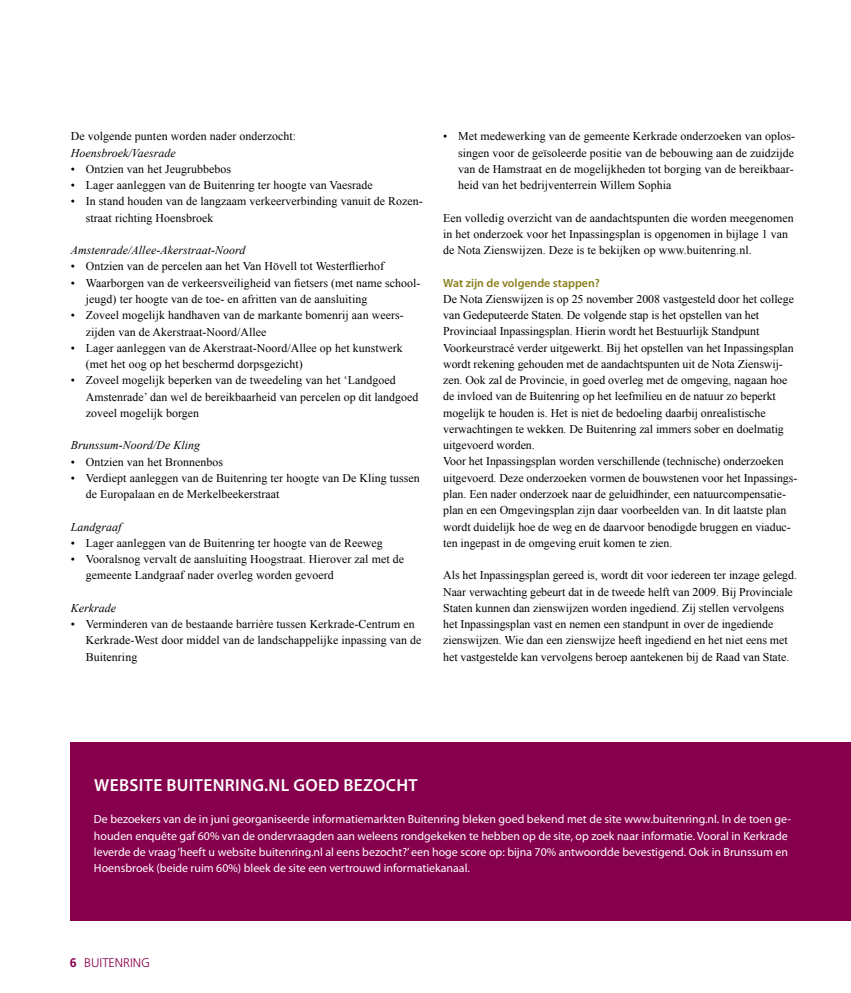
<style>
.page{position:relative;width:851px;height:993px;background:#fff}
.page>*{position:absolute;margin:0;border:0;box-sizing:border-box;transform-origin:0 0}
.t1{font:600 17.5px "Myriad Pro";letter-spacing:.02em;color:#fff}
.t2{font:300 12.5px "Frutiger LT Std";color:#87004e}
.t3{font:11.88px/16.2px "Times New Roman";letter-spacing:.005em;color:#000}
.t4{font:11.88px/16.2px "Myriad Pro";color:#fff}
.t5{font:italic 11.88px "Times New Roman";letter-spacing:.005em;color:#000}
.t6{font:600 11.88px "Myriad Pro";color:#8a7f1d}
.s1{font-weight:700}
</style>
<div class="page">
<div style="left:71px;top:742px;width:779px;height:178px;background:#87004e"></div>
<p class="t3" style="left:71px;top:128px;width:227px">De volgende punten worden nader onderzocht:</p>
<p class="t5" style="left:71px;top:144px;width:106px">Hoensbroek/Vaesrade</p>
<p class="t3" style="left:71px;top:160px;width:162px">• Ontzien van het Jeugrubbebos</p>
<p class="t3" style="left:71px;top:177px;width:303px">• Lager aanleggen van de Buitenring ter hoogte van Vaesrade</p>
<p class="t3" style="left:86px;top:193px;width:338px;text-indent:-15px">• In stand houden van de langzaam verkeerverbinding vanuit de Rozen&shy;straat richting Hoensbroek</p>
<p class="t5" style="left:71px;top:242px;width:176px">Amstenrade/Allee-Akerstraat-Noord</p>
<p class="t3" style="left:71px;top:258px;width:314px">• Ontzien van de percelen aan het Van Hövell tot Westerflierhof</p>
<p class="t3" style="left:86px;top:274px;width:336px;text-indent:-15px">• Waarborgen van de verkeersveiligheid van fietsers (met name school&shy;jeugd) ter hoogte van de toe- en afritten van de aansluiting</p>
<p class="t3" style="left:86px;top:307px;width:319px;text-indent:-15px">• Zoveel mogelijk handhaven van de markante bomenrij aan weers&shy;zijden van de Akerstraat-Noord/Allee</p>
<p class="t3" style="left:86px;top:339px;width:318px;text-indent:-15px">• Lager aanleggen van de Akerstraat-Noord/Allee op het kunstwerk (met het oog op het beschermd dorpsgezicht)</p>
<p class="t3" style="left:86px;top:372px;width:334px;text-indent:-15px">• Zoveel mogelijk beperken van de tweedeling van het ‘Landgoed<br>Amstenrade’ dan wel de bereikbaarheid van percelen op dit landgoed zoveel mogelijk borgen</p>
<p class="t5" style="left:71px;top:437px;width:131px">Brunssum-Noord/De Kling</p>
<p class="t3" style="left:71px;top:453px;width:154px">• Ontzien van het Bronnenbos</p>
<p class="t3" style="left:86px;top:469px;width:335px;text-indent:-15px">• Verdiept aanleggen van de Buitenring ter hoogte van De Kling tussen de Europalaan en de Merkelbeekerstraat</p>
<p class="t5" style="left:71px;top:518px;width:52px">Landgraaf</p>
<p class="t3" style="left:71px;top:534px;width:313px">• Lager aanleggen van de Buitenring ter hoogte van de Reeweg</p>
<p class="t3" style="left:86px;top:550px;width:319px;text-indent:-15px">• Vooralsnog vervalt de aansluiting Hoogstraat. Hierover zal met de gemeente Landgraaf nader overleg worden gevoerd</p>
<p class="t5" style="left:71px;top:599px;width:47px">Kerkrade</p>
<p class="t3" style="left:86px;top:615px;width:337px;text-indent:-15px">• Verminderen van de bestaande barrière tussen Kerkrade-Centrum en<br>Kerkrade-West door middel van de landschappelijke inpassing van de<br>Buitenring</p>
<p class="t3" style="left:458px;top:128px;width:338px;text-indent:-15px">• Met medewerking van de gemeente Kerkrade onderzoeken van oplos&shy;singen voor de geïsoleerde positie van de bebouwing aan de zuidzijde van de Hamstraat en de mogelijkheden tot borging van de bereikbaar&shy;heid van het bedrijventerrein Willem Sophia</p>
<p class="t3" style="left:443px;top:209px;width:352px">Een volledig overzicht van de aandachtspunten die worden meegenomen in het onderzoek voor het Inpassingsplan is opgenomen in bijlage 1 van de Nota Zienswijzen. Deze is te bekijken op www.buitenring.nl.</p>
<p class="t6" style="left:443px;top:276px;width:158px">WAT ZIJN DE VOLGENDE STAPPEN?</p>
<p class="t3" style="left:443px;top:290px;width:355px">De Nota Zienswijzen is op 25 november 2008 vastgesteld door het college van Gedeputeerde Staten. De volgende stap is het opstellen van het Provinciaal Inpassingsplan. Hierin wordt het Bestuurlijk Standpunt Voorkeurstracé verder uitgewerkt. Bij het opstellen van het Inpassingsplan wordt rekening gehouden met de aandachtspunten uit de Nota Zienswij&shy;zen. Ook zal de Provincie, in goed overleg met de omgeving, nagaan hoe de invloed van de Buitenring op het leefmilieu en de natuur zo beperkt mogelijk te houden is. Het is niet de bedoeling daarbij onrealistische verwachtingen te wekken. De Buitenring zal immers sober en doelmatig uitgevoerd worden.<br>Voor het Inpassingsplan worden verschillende (technische) onderzoeken uitgevoerd. Deze onderzoeken vormen de bouwstenen voor het Inpassings&shy;plan. Een nader onderzoek naar de geluidhinder, een natuurcompensatie&shy;plan en een Omgevingsplan zijn daar voorbeelden van. In dit laatste plan wordt duidelijk hoe de weg en de daarvoor benodigde bruggen en viaduc&shy;ten ingepast in de omgeving eruit komen te zien.</p>
<p class="t3" style="left:443px;top:567px;width:355px">Als het Inpassingsplan gereed is, wordt dit voor iedereen ter inzage gelegd.<br>Naar verwachting gebeurt dat in de tweede helft van 2009. Bij Provinciale Staten kunnen dan zienswijzen worden ingediend. Zij stellen vervolgens het Inpassingsplan vast en nemen een standpunt in over de ingediende zienswijzen. Wie dan een zienswijze heeft ingediend en het niet eens met het vastgestelde kan vervolgens beroep aantekenen bij de Raad van State.</p>
<h1 class="t1" style="left:94px;top:775px;width:105px">WEBSITE BUITENRIN</h1>
<h1 class="t1" style="left:252px;top:775px;width:65px">G.NL GOED</h1>
<h1 class="t1" style="left:343px;top:775px;width:22px">BEZO</h1>
<h1 class="t1" style="left:385px;top:775px;width:22px">CHT</h1>
<p class="t4" style="left:94px;top:811px;width:698px">De bezoekers van de in juni georganiseerde informatiemarkten Buitenring bleken goed bekend met de site www.buitenring.nl. I n de toen ge&shy;houden enquête gaf 60% van de ondervraagden aan weleens rondgekeken te hebben op de site, op zoek naar informatie. Vooral in Kerkrade leverde de vraag ‘heeft u website buitenring.nl al eens bezocht?’ een hoge score op: bijna 70% antwoordde bevestigend. Ook in Brunssum en Hoensbroek (beide ruim 60%) bleek de site een vertrouwd informatiekanaal.</p>
<p class="t2" style="left:70px;top:955px;width:82px"><span class="s1">6</span> BUITENRING</p>
</div>
